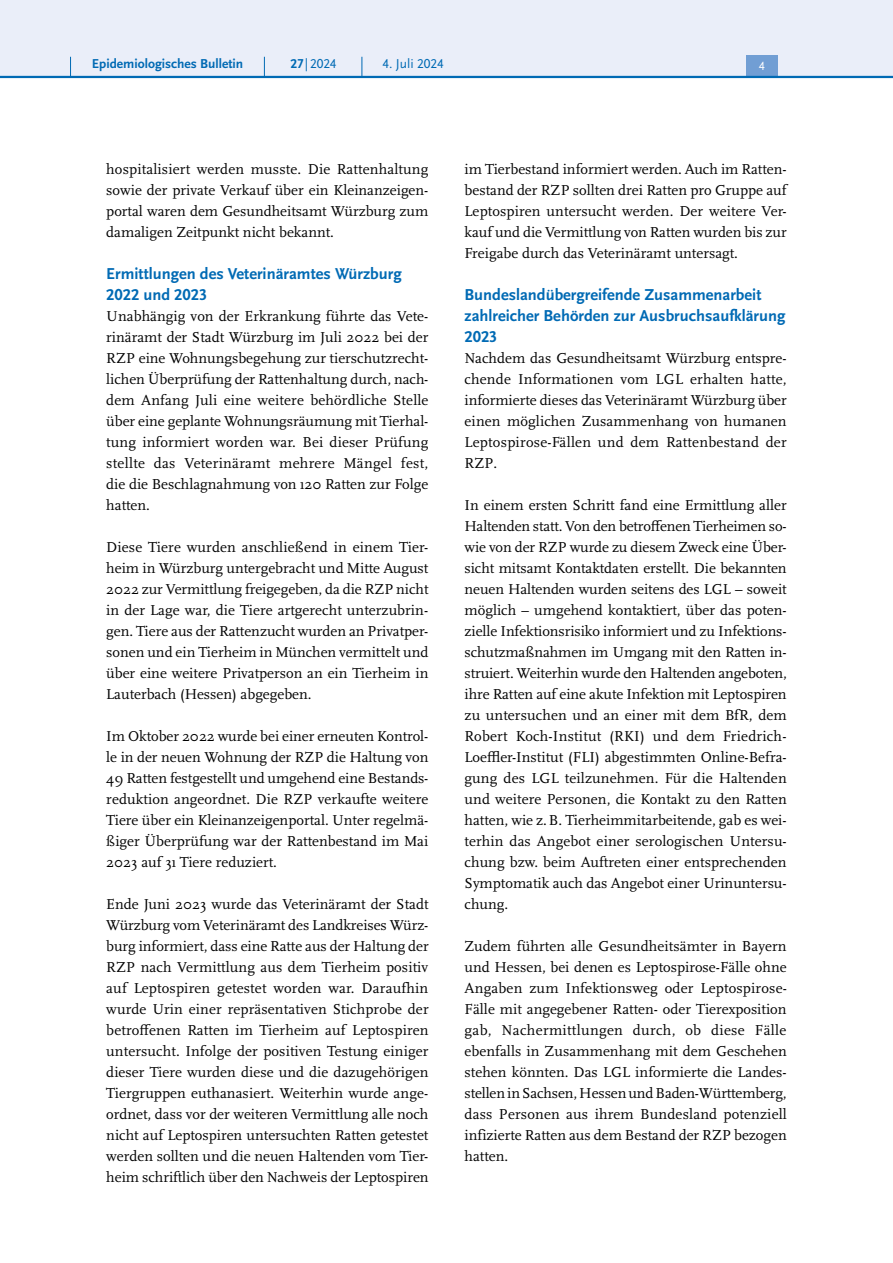
<style>
.page{position:relative;width:893px;height:1263px;background:#fff}
.page>*{position:absolute;margin:0;border:0;box-sizing:border-box;transform-origin:0 0}
.H4_-_Neu{font:700 16.5px/21px "Scala Sans Pro";color:#006ab4}
.P_-_Fließtext{font:15px/21px "Scala Pro";color:#000;text-align:justify}
.t1{font:700 13.5px "Scala Sans Pro";color:#006ab4}
.t2{font:13.5px "Scala Sans Pro";color:#006ab4}
.t3{font:12.45px "Scala Sans Pro";color:#fff}
.s1{font-weight:700}
</style>
<div class="page">
<div style="left:0;top:0;width:893px;height:77px;background:#eaeef9"></div>
<div style="left:746px;top:55px;width:32px;height:21px;background:#719ed4"></div>
<hr style="left:0;top:76px;width:893px;height:2px;background:#006ab4">
<svg style="left:70px;top:57px;width:1px;height:19px"></svg>
<svg style="left:264px;top:57px;width:1px;height:19px"></svg>
<svg style="left:362px;top:57px;width:1px;height:19px"></svg>
<p class="t1" style="left:92px;top:55px;width:153px">Epidemiologisches Bulletin</p>
<p class="t2" style="left:291px;top:55px;width:47px"><span class="s1">27</span> |2024</p>
<p class="t2" style="left:383px;top:55px;width:62px">4. Juli 2024</p>
<p class="t3" style="left:759px;top:59px;width:7px">4</p>
<p class="P_-_Fließtext" style="left:106px;top:158px;width:324px">hospitalisiert werden musste. Die Rattenhaltung sowie der private Verkauf über ein Kleinanzeigen&shy;portal waren dem Gesundheitsamt Würzburg zum damaligen Zeitpunkt nicht bekannt.</p>
<h3 class="H4_-_Neu" style="left:106px;top:263px;width:297px">Ermittlungen des Veterinäramtes Würzburg<br>2022 und 2023</h3>
<p class="P_-_Fließtext" style="left:106px;top:305px;width:324px">Unabhängig von der Erkrankung führte das Vete&shy;rinäramt der Stadt Würzburg im Juli 2022 bei der RZP eine Wohnungsbegehung zur tierschutzrecht&shy;lichen Überprüfung der Rattenhaltung durch, nach&shy;dem Anfang Juli eine weitere behördliche Stelle über eine geplante Wohnungsräumung mit Tierhal&shy;tung informiert worden war. Bei dieser Prüfung stellte das Veterinäramt mehrere Mängel fest, die die Beschlagnahmung von 120 Ratten zur Folge hatten.</p>
<p class="P_-_Fließtext" style="left:106px;top:536px;width:324px">Diese Tiere wurden anschließend in einem Tier&shy;heim in Würzburg untergebracht und Mitte August 2022 zur Vermittlung freigegeben, da die RZP nicht in der Lage war, die Tiere artgerecht unterzubrin&shy;gen. Tiere aus der Rattenzucht wurden an Privatper&shy;sonen und ein Tierheim in München vermittelt und über eine weitere Privatperson an ein Tierheim in Lauterbach (Hessen) abgegeben.</p>
<p class="P_-_Fließtext" style="left:106px;top:725px;width:324px">Im Oktober 2022 wurde bei einer erneuten Kontrol&shy;le in der neuen Wohnung der RZP die Haltung von 49 Ratten festgestellt und umgehend eine Bestands&shy;reduktion angeordnet. Die RZP verkaufte weitere Tiere über ein Kleinanzeigenportal. Unter regelmä&shy;ßiger Überprüfung war der Rattenbestand im Mai 2023 auf 31 Tiere reduziert.</p>
<p class="P_-_Fließtext" style="left:106px;top:893px;width:324px">Ende Juni 2023 wurde das Veterinäramt der Stadt Würzburg vom Veterinäramt des Landkreises Würz&shy;burg informiert, dass eine Ratte aus der Haltung der RZP nach Vermittlung aus dem Tierheim positiv auf Leptospiren getestet worden war. Daraufhin wurde Urin einer repräsentativen Stichprobe der betroffenen Ratten im Tierheim auf Leptospiren untersucht. Infolge der positiven Testung einiger dieser Tiere wurden diese und die dazugehörigen Tiergruppen euthanasiert. Weiterhin wurde ange&shy;ordnet, dass vor der weiteren Vermittlung alle noch nicht auf Leptospiren untersuchten Ratten getestet werden sollten und die neuen Haltenden vom Tier&shy;heim schriftlich über den Nachweis der Leptospiren</p>
<p class="P_-_Fließtext" style="left:465px;top:158px;width:324px">im Tierbestand informiert werden. Auch im Ratten&shy;bestand der RZP sollten drei Ratten pro Gruppe auf Leptospiren untersucht werden. Der weitere Ver&shy;kauf und die Vermittlung von Ratten wurden bis zur Freigabe durch das Veterinäramt untersagt.</p>
<h3 class="H4_-_Neu" style="left:465px;top:284px;width:322px">Bundeslandübergreifende Zusammenarbeit zahlreicher Behörden zur Ausbruchsaufklärung<br>2023</h3>
<p class="P_-_Fließtext" style="left:465px;top:347px;width:324px">Nachdem das Gesundheitsamt Würzburg entspre&shy;chende Informationen vom LGL erhalten hatte, informierte dieses das Veterinäramt Würzburg über einen möglichen Zusammenhang von humanen Leptospirose-Fällen und dem Rattenbestand der RZP.</p>
<p class="P_-_Fließtext" style="left:465px;top:494px;width:324px">In einem ersten Schritt fand eine Ermittlung aller Haltenden statt. Von den betroffenen Tierheimen so&shy;wie von der RZP wurde zu diesem Zweck eine Über&shy;sicht mitsamt Kontaktdaten erstellt. Die bekannten neuen Haltenden wurden seitens des LGL – soweit möglich – umgehend kontaktiert, über das poten&shy;zielle Infektionsrisiko informiert und zu Infektions&shy;schutzmaßnahmen im Umgang mit den Ratten in&shy;struiert. Weiterhin wurde den Haltenden angeboten, ihre Ratten auf eine akute Infektion mit Leptospiren zu untersuchen und an einer mit dem BfR, dem Robert Koch-Institut (RKI) und dem Friedrich-Loeffler-Institut (FLI) abgestimmten Online-Befra&shy;gung des LGL teilzunehmen. Für die Haltenden und weitere Personen, die Kontakt zu den Ratten hatten, wie z.B. Tierheimmitarbeitende, gab es wei&shy;terhin das Angebot einer serologischen Untersu&shy;chung bzw. beim Auftreten einer entsprechenden Symptomatik auch das Angebot einer Urinuntersu&shy;chung.</p>
<p class="P_-_Fließtext" style="left:465px;top:935px;width:324px">Zudem führten alle Gesundheitsämter in Bayern und Hessen, bei denen es Leptospirose-Fälle ohne Angaben zum Infektionsweg oder Leptospirose-Fälle mit angegebener Ratten- oder Tierexposition gab, Nachermittlungen durch, ob diese Fälle ebenfalls in Zusammenhang mit dem Geschehen stehen könnten. Das LGL informierte die Landes&shy;stellen in Sachsen, Hessen und Baden-Württemberg, dass Personen aus ihrem Bundesland potenziell infizierte Ratten aus dem Bestand der RZP bezogen hatten.</p>
</div>
